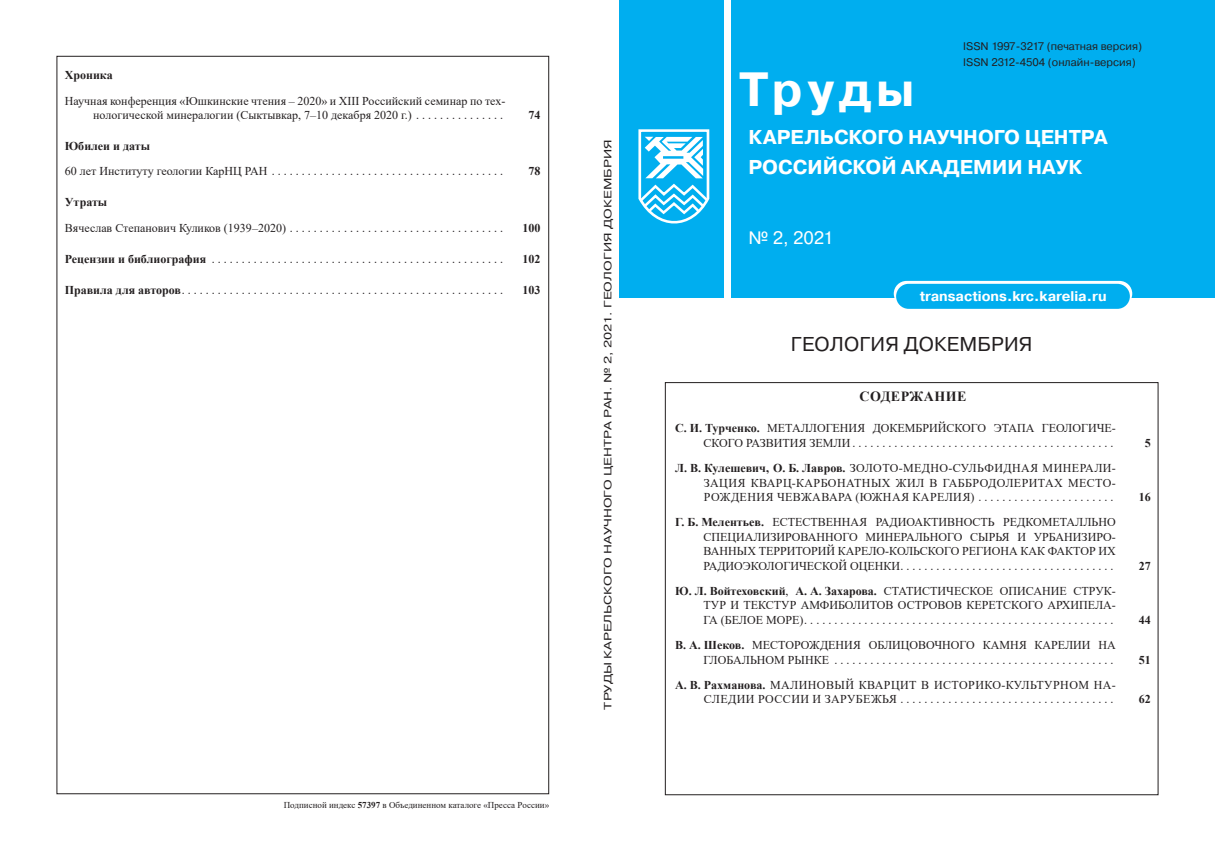
<style>
.page{position:relative;width:1215px;height:851px;background:#fff}
.page>*{position:absolute;margin:0;border:0;box-sizing:border-box;transform-origin:0 0}
.t1{font:700 48px "Pragmatica";letter-spacing:.1em;color:#fff}
.t2{font:700 20px/30px "Pragmatica";color:#fff}
.t3{font:20px "Pragmatica";letter-spacing:.01em;color:#231f20}
.t4{font:18px "Pragmatica";color:#fff}
.t5{font:700 14px "Pragmatica";color:#fff}
.t6{font:700 14px "Times New Roman";letter-spacing:.035em;color:#231f20}
.t7{font:12px/14.4px "Times New Roman";color:#231f20}
.t8{font:12px/14.4px "Times New Roman";letter-spacing:.035em;color:#231f20}
.t9{font:700 12px "Times New Roman";color:#231f20}
.t10{font:11px/16px "Pragmatica";color:#231f20}
.t11{font:10.5px "Pragmatica";color:#231f20;scale:1.33 1}
.t12{font:9px "Times New Roman";color:#231f20}
.s1{font-weight:700}
</style>
<div class="page">
<div style="left:619px;top:0;width:104px;height:297px;background:#00aeef"></div>
<div style="left:731px;top:0;width:483px;height:297px;background:#00aeef"></div>
<svg style="left:893px;top:281px;width:238px;height:28px"></svg>
<svg style="left:638px;top:129px;width:71px;height:94px"></svg>
<p class="t9" style="left:65px;top:67px;width:49px">Хроника</p>
<p class="t7" style="left:93px;top:93px;width:413px;text-indent:-28px">Научная конференция «Юшкинские чтения – 2020» и XIII Российский семинар по тех&shy;нологической минералогии (Сыктывкар, 7–10 декабря 2020 г.) . . . . . . . . . . . . . .</p>
<p class="t9" style="left:528px;top:106px;width:13px">74</p>
<p class="t9" style="left:65px;top:137px;width:87px">Юбилеи и даты</p>
<p class="t7" style="left:65px;top:164px;width:434px">60 лет Институту геологии КарНЦ РАН . . . . . . . . . . . . . . . . . . . . . . . . . . . . . . . . . . . . . .</p>
<p class="t9" style="left:528px;top:163px;width:13px">78</p>
<p class="t9" style="left:65px;top:193px;width:44px">Утраты</p>
<p class="t7" style="left:65px;top:220px;width:433px">Вячеслав Степанович Куликов (1939–2020) . . . . . . . . . . . . . . . . . . . . . . . . . . . . . . . . . . .</p>
<p class="t9" style="left:522px;top:219px;width:19px">100</p>
<p class="t7" style="left:65px;top:251px;width:433px"><span class="s1">Рецензии и библиография</span> . . . . . . . . . . . . . . . . . . . . . . . . . . . . . . . . . . . . . . . . . . . . . . . .</p>
<p class="t9" style="left:522px;top:250px;width:19px">102</p>
<p class="t7" style="left:65px;top:282px;width:433px"><span class="s1">Правила для авторов</span> . . . . . . . . . . . . . . . . . . . . . . . . . . . . . . . . . . . . . . . . . . . . . . . . . . . . .</p>
<p class="t9" style="left:522px;top:281px;width:19px">103</p>
<p class="t12" style="left:284px;top:798px;width:267px">Подписной индекс <span class="s1">57397</span> в Объединенном каталоге «Пресса России»</p>
<p class="t11" style="left:601px;top:709px;width:430px;rotate:-90deg">ТРУДЫ КАРЕЛЬСКОГО НАУЧНОГО ЦЕНТРА РАН. № 2, 2021. ГЕОЛОГИЯ ДОКЕМБРИЯ</p>
<h1 class="t1" style="left:739px;top:58px;width:177px">Труды</h1>
<p class="t10" style="left:963px;top:39px;width:180px">ISSN 1997-3217 (печатная версия)<br>ISSN 2312-4504 (онлайн-версия)</p>
<h2 class="t2" style="left:748px;top:122px;width:360px">КАРЕЛЬСКОГО НАУЧНОГО ЦЕНТРА<br>РОССИЙСКОЙ АКАДЕМИИ НАУК</h2>
<h3 class="t4" style="left:748px;top:226px;width:87px">№ 2, 2021</h3>
<p class="t5" style="left:919px;top:287px;width:188px">transactions.krc.karelia.ru</p>
<h2 class="t3" style="left:790px;top:331px;width:243px">ГЕОЛОГИЯ ДОКЕМБРИЯ</h2>
<p class="t6" style="left:859px;top:386px;width:108px">СОДЕРЖАНИЕ</p>
<p class="t7" style="left:703px;top:421px;width:413px;text-indent:-28px"><span class="s1">С. И. Турченко.</span> МЕТАЛЛОГЕНИЯ ДОКЕМБРИЙСКОГО ЭТАПА ГЕОЛОГИЧЕ-<br>СКОГО РАЗВИТИЯ ЗЕМЛИ . . . . . . . . . . . . . . . . . . . . . . . . . . . . . . . . . . . . . . . . . . .</p>
<p class="t7" style="left:703px;top:460px;width:413px;text-align:justify;text-indent:-29px"><span class="s1">Л. В. Кулешевич, О. Б. Лавров.</span> ЗОЛОТО-МЕДНО-СУЛЬФИДНАЯ МИНЕРАЛИ-ЗАЦИЯ КВАРЦ-КАРБОНАТНЫХ ЖИЛ В ГАББРОДОЛЕРИТАХ МЕСТО-РОЖДЕНИЯ ЧЕВЖАВАРА (ЮЖНАЯ КАРЕЛИЯ) . . . . . . . . . . . . . . . . . . . . . .</p>
<p class="t7" style="left:703px;top:514px;width:413px;text-align:justify;text-indent:-28px"><span class="s1">Г. Б. Мелентьев.</span> ЕСТЕСТВЕННАЯ РАДИОАКТИВНОСТЬ РЕДКОМЕТАЛЛЬНО СПЕЦИАЛИЗИРОВАННОГО МИНЕРАЛЬНОГО СЫРЬЯ И УРБАНИЗИРО-ВАННЫХ ТЕРРИТОРИЙ КАРЕЛО-КОЛЬСКОГО РЕГИОНА КАК ФАКТОР ИХ РАДИОЭКОЛОГИЧЕСКОЙ ОЦЕНКИ . . . . . . . . . . . . . . . . . . . . . . . . . . . . . . . . . . .</p>
<p class="t7" style="left:703px;top:583px;width:413px;text-align:justify;text-indent:-28px"><span class="s1">Ю. Л. Войтеховский</span>, <span class="s1">А. А. Захарова.</span> СТАТИСТИЧЕСКОЕ ОПИСАНИЕ СТРУК-ТУР И ТЕКСТУР АМФИБОЛИТОВ ОСТРОВОВ КЕРЕТСКОГО АРХИПЕЛА-ГА (БЕЛОЕ МОРЕ) . . . . . . . . . . . . . . . . . . . . . . . . . . . . . . . . . . . . . . . . . . . . . . . . . . .</p>
<p class="t7" style="left:703px;top:637px;width:413px;text-indent:-28px"><span class="s1">В. А. Шеков.</span> МЕСТОРОЖДЕНИЯ ОБЛИЦОВОЧНОГО КАМНЯ КАРЕЛИИ НА<br>ГЛОБАЛЬНОМ РЫНКЕ . . . . . . . . . . . . . . . . . . . . . . . . . . . . . . . . . . . . . . . . . . . . . .</p>
<p class="t8" style="left:703px;top:677px;width:413px;text-indent:-29px"><span class="s1">А. В. Рахманова.</span> МАЛИНОВЫЙ КВАРЦИТ В ИСТОРИКО-КУЛЬТУРНОМ НА-<br>СЛЕДИИ РОССИИ И ЗАРУБЕЖЬЯ . . . . . . . . . . . . . . . . . . . . . . . . . . . . . . . . . . .</p>
<p class="t9" style="left:1144px;top:434px;width:7px">5</p>
<p class="t9" style="left:1138px;top:488px;width:13px">16</p>
<p class="t9" style="left:1138px;top:557px;width:13px">27</p>
<p class="t9" style="left:1138px;top:611px;width:13px">44</p>
<p class="t9" style="left:1138px;top:650px;width:13px">51</p>
<p class="t9" style="left:1138px;top:690px;width:13px">62</p>
</div>
